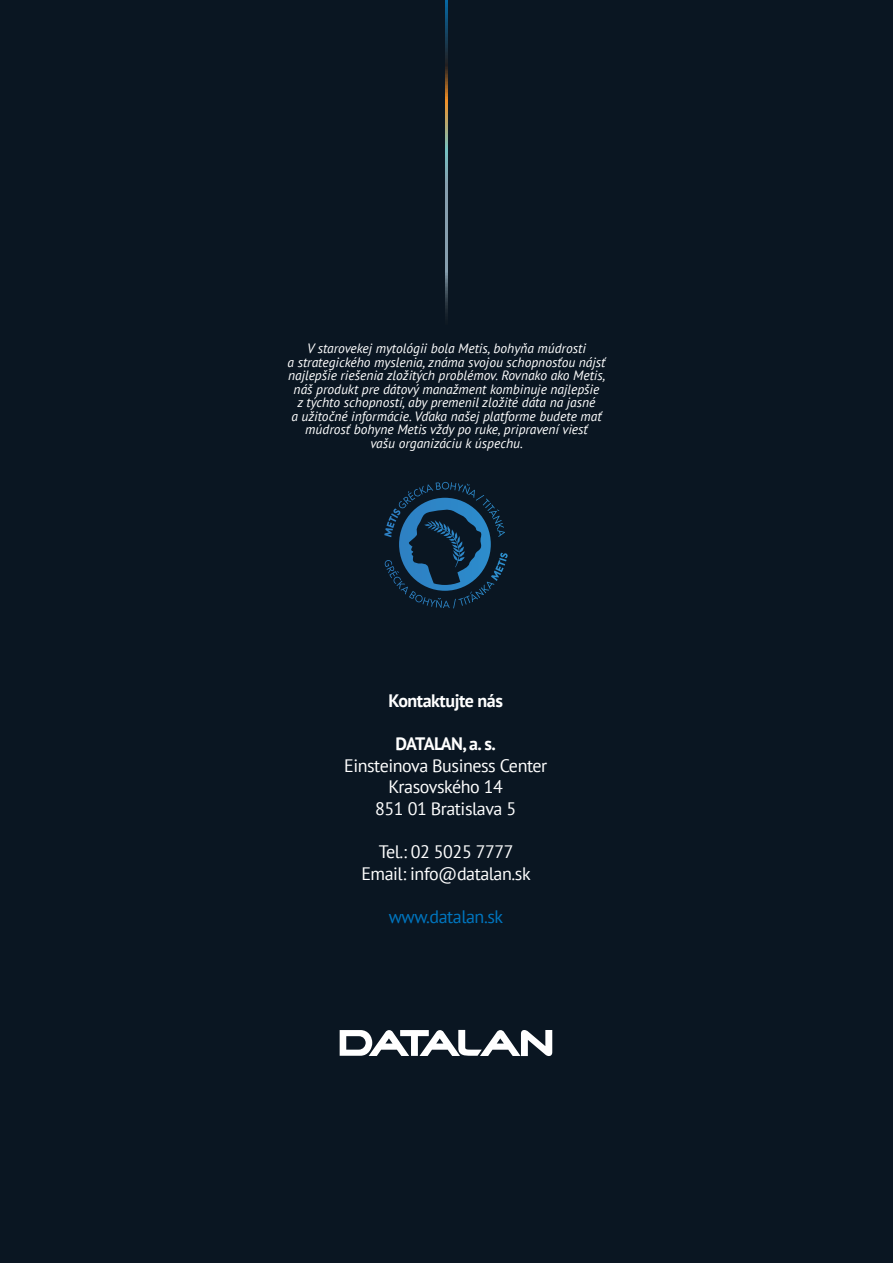
<style>
.page{position:relative;width:893px;height:1263px;background:#0a1622}
.page>*{position:absolute;margin:0;border:0;box-sizing:border-box;transform-origin:0 0}
.t1{font:18px/21.6px "PT Sans";letter-spacing:-.025em;color:#fff;text-align:center}
.t2{font:700 18px "PT Sans";letter-spacing:-.025em;color:#fff}
.t3{font:18px "PT Sans";letter-spacing:-.025em;color:#0076c0}
.t4{font:700 18px "PT Sans";letter-spacing:-.08em;color:#fff}
.t5{font:italic 13.5px/13.5px "PT Sans";color:#fff;text-align:center}
</style>
<div class="page">
<svg style="left:446px;top:0;width:1px;height:317px"></svg>
<svg style="left:340px;top:1030px;width:212px;height:26px"></svg>
<svg style="left:399px;top:482px;width:92px;height:109px"></svg>
<p class="t5" style="left:288px;top:341px;width:319px">V starovekej mytológii bola Metis, bohyňa múdrosti<br>a strategického myslenia, známa svojou schopnosťou nájsť najlepšie riešenia zložitých problémov. Rovnako ako Metis, náš produkt pre dátový manažment kombinuje najlepšie<br>z týchto schopností, aby premenil zložité dáta na jasné<br>a užitočné informácie. Vďaka našej platforme budete mať múdrosť bohyne Metis vždy po ruke, pripravení viesť<br>vašu organizáciu k úspechu.</p>
<h1 class="t2" style="left:388px;top:689px;width:116px">Kontaktujte nás</h1>
<h1 class="t4" style="left:396px;top:732px;width:102px">DATALAN, a. s.</h1>
<h1 class="t1" style="left:344px;top:754px;width:205px">Einsteinova Business Center<br>Krasovského 14<br>851 01 Bratislava 5</h1>
<h1 class="t1" style="left:361px;top:841px;width:171px">Tel.: 02 5025 7777<br>Email: info@datalan.sk</h1>
<h1 class="t3" style="left:389px;top:905px;width:116px">www.datalan.sk</h1>
</div>
